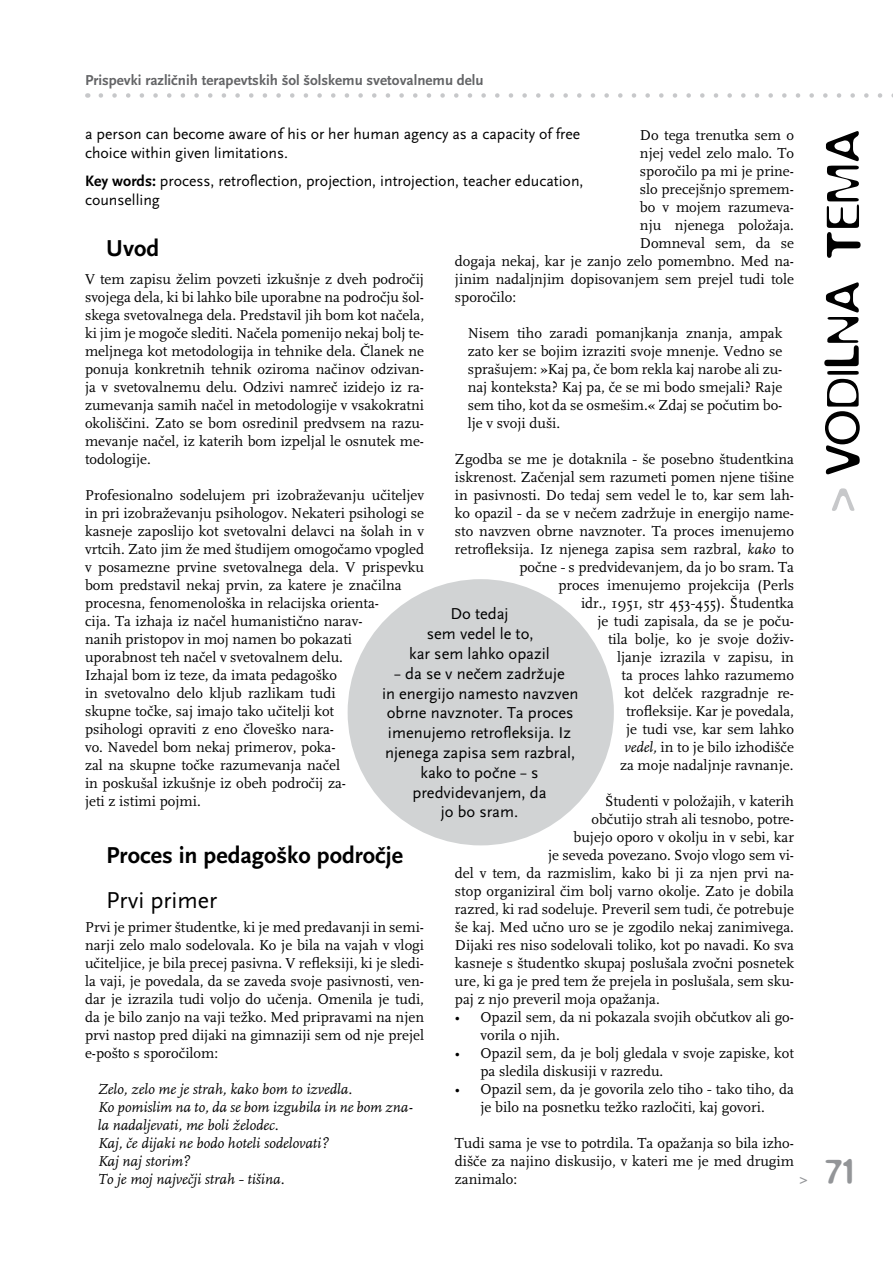
<style>
.page{position:relative;width:893px;height:1263px;background:#fff}
.page>*{position:absolute;margin:0;border:0;box-sizing:border-box;transform-origin:0 0}
.t1{font:300 52.5px "Blur";color:#000}
.t2{font:300 37.5px "Blur";color:#939598}
.t3{font:700 24px "AE Scala Sans";color:#000}
.t4{font:24px "AE Scala Sans";color:#000}
.t5{font:16.5px/19.8px "AE Scala Sans";color:#000;text-align:center}
.t6{font:15.75px/18.9px "AE Scala Sans";color:#000}
.t7{font:15px/18px "AE Scala";color:#000;text-align:justify}
.t8{font:italic 15px/18px "AE Scala";color:#000}
.t9{font:700 15px "AE Scala Sans";color:#636466}
.t10{font:700 15px "AE Scala";color:#939598}
.s1{font-weight:700}
.s2{font-style:italic}
</style>
<div class="page">
<svg style="left:832px;top:488px;width:22px;height:23px"></svg>
<svg style="left:101px;top:93px;width:792px;height:5px"></svg>
<div style="left:348px;top:579px;width:266px;height:266px;background:#d1d3d4;border-radius:50%"></div>
<p class="t9" style="left:85px;top:72px;width:400px">Prispevki različnih terapevtskih šol šolskemu svetovalnemu delu</p>
<p class="t6" style="left:85px;top:125px;width:497px">a person can become aware of his or her human agency as a capacity of free choice within given limitations.</p>
<p class="t6" style="left:85px;top:171px;width:500px"><span class="s1">Key words:</span> process, retroflection, projection, introjection, teacher education, counselling</p>
<p class="t7" style="left:640px;top:126px;width:156px">Do tega trenutka sem o</p>
<p class="t7" style="left:640px;top:144px;width:156px">njej vedel zelo malo. To</p>
<p class="t7" style="left:640px;top:162px;width:156px">sporočilo pa mi je prine-</p>
<p class="t7" style="left:640px;top:180px;width:156px">slo precejšnjo spremem-</p>
<p class="t7" style="left:640px;top:198px;width:156px">bo v mojem razumeva-</p>
<p class="t7" style="left:640px;top:216px;width:156px">nju njenega položaja.</p>
<p class="t7" style="left:640px;top:234px;width:156px">Domneval sem, da se</p>
<p class="t7" style="left:455px;top:252px;width:341px">dogaja nekaj, kar je zanjo zelo pomembno. Med na-</p>
<p class="t7" style="left:455px;top:270px;width:341px">jinim nadaljnjim dopisovanjem sem prejel tudi tole</p>
<p class="t7" style="left:455px;top:288px;width:63px">sporočilo:</p>
<p class="t7" style="left:468px;top:324px;width:316px">Nisem tiho zaradi pomanjkanja znanja, ampak zato ker se bojim izraziti svoje mnenje. Vedno se sprašujem: »Kaj pa, če bom rekla kaj narobe ali zu&shy;naj konteksta? Kaj pa, če se mi bodo smejali? Raje sem tiho, kot da se osmešim.« Zdaj se počutim bo&shy;lje v svoji duši.</p>
<p class="t7" style="left:455px;top:450px;width:341px;text-align:right">Zgodba se me je dotaknila – še posebno študentkina iskrenost. Začenjal sem razumeti pomen njene tišine in pasivnosti. Do tedaj sem vedel le to, kar sem lah&shy;ko opazil – da se v nečem zadržuje in energijo name&shy;sto navzven obrne navznoter. Ta proces imenujemo retrofleksija. Iz njenega zapisa sem razbral, <span class="s2">kako</span> to počne – s predvidevanjem, da jo bo sram. Ta<br>proces imenujemo projekcija (Perls<br>idr., 1951, str 453–455). Študentka<br>je tudi zapisala, da se je poču-<br>tila bolje, ko je svoje doživ-<br>ljanje izrazila v zapisu, in<br>ta proces lahko razumemo<br>kot delček razgradnje re-<br>trofleksije. Kar je povedala,<br>je tudi vse, kar sem lahko<br><span class="s2">vedel,</span> in to je bilo izhodišče<br>za moje nadaljnje ravnanje.</p>
<p class="t7" style="left:605px;top:792px;width:191px">Študenti v položajih, v katerih</p>
<p class="t7" style="left:591px;top:810px;width:204px">občutijo strah ali tesnobo, potre-</p>
<p class="t7" style="left:573px;top:828px;width:222px">bujejo oporo v okolju in v sebi, kar</p>
<p class="t7" style="left:548px;top:846px;width:248px">je seveda povezano. Svojo vlogo sem vi-</p>
<p class="t7" style="left:455px;top:864px;width:340px">del v tem, da razmislim, kako bi ji za njen prvi na-</p>
<p class="t7" style="left:455px;top:882px;width:341px">stop organiziral čim bolj varno okolje. Zato je dobila</p>
<p class="t7" style="left:455px;top:900px;width:341px">razred, ki rad sodeluje. Preveril sem tudi, če potrebuje</p>
<p class="t7" style="left:455px;top:918px;width:341px">še kaj. Med učno uro se je zgodilo nekaj zanimivega.</p>
<p class="t7" style="left:455px;top:936px;width:341px">Dijaki res niso sodelovali toliko, kot po navadi. Ko sva</p>
<p class="t7" style="left:455px;top:954px;width:341px">kasneje s študentko skupaj poslušala zvočni posnetek</p>
<p class="t7" style="left:455px;top:972px;width:341px">ure, ki ga je pred tem že prejela in poslušala, sem sku-</p>
<p class="t7" style="left:455px;top:990px;width:206px">paj z njo preveril moja opažanja.</p>
<p class="t7" style="left:480px;top:1008px;width:315px;text-indent:-26px">• Opazil sem, da ni pokazala svojih občutkov ali go&shy;vorila o njih.</p>
<p class="t7" style="left:480px;top:1044px;width:315px;text-indent:-26px">• Opazil sem, da je bolj gledala v svoje zapiske, kot pa sledila diskusiji v razredu.</p>
<p class="t7" style="left:455px;top:1080px;width:340px;text-align:center">• Opazil sem, da je govorila zelo tiho – tako tiho, da je bilo na posnetku težko razločiti, kaj govori.</p>
<p class="t7" style="left:455px;top:1134px;width:341px">Tudi sama je vse to potrdila. Ta opažanja so bila izho&shy;dišče za najino diskusijo, v kateri me je med drugim zanimalo:</p>
<h3 class="t3" style="left:106px;top:235px;width:55px">Uvod</h3>
<p class="t7" style="left:85px;top:270px;width:341px">V tem zapisu želim povzeti izkušnje z dveh področij svojega dela, ki bi lahko bile uporabne na področju šol&shy;skega svetovalnega dela. Predstavil jih bom kot načela, ki jim je mogoče slediti. Načela pomenijo nekaj bolj te&shy;meljnega kot metodologija in tehnike dela. Članek ne ponuja konkretnih tehnik oziroma načinov odzivan&shy;ja v svetovalnemu delu. Odzivi namreč izidejo iz ra&shy;zumevanja samih načel in metodologije v vsakokratni okoliščini. Zato se bom osredinil predvsem na razu&shy;mevanje načel, iz katerih bom izpeljal le osnutek me&shy;todologije.</p>
<p class="t7" style="left:85px;top:486px;width:341px;text-align:left">Profesionalno sodelujem pri izobraževanju učiteljev in pri izobraževanju psihologov. Nekateri psihologi se kasneje zaposlijo kot svetovalni delavci na šolah in v vrtcih. Zato jim že med študijem omogočamo vpogled v posamezne prvine svetovalnega dela. V prispevku bom predstavil nekaj prvin, za katere je značilna procesna, fenomenološka in relacijska orienta-<br>cija. Ta izhaja iz načel humanistično narav-<br>nanih pristopov in moj namen bo pokazati uporabnost teh načel v svetovalnem delu.<br>Izhajal bom iz teze, da imata pedagoško<br>in svetovalno delo kljub razlikam tudi<br>skupne točke, saj imajo tako učitelji kot<br>psihologi opraviti z eno človeško nara-<br>vo. Navedel bom nekaj primerov, poka-<br>zal na skupne točke razumevanja načel<br>in poskušal izkušnje iz obeh področij za-<br>jeti z istimi pojmi.</p>
<h3 class="t3" style="left:106px;top:842px;width:298px">Proces in pedagoško področje</h3>
<h3 class="t4" style="left:106px;top:887px;width:112px">Prvi primer</h3>
<p class="t7" style="left:85px;top:918px;width:341px">Prvi je primer študentke, ki je med predavanji in semi&shy;narji zelo malo sodelovala. Ko je bila na vajah v vlogi učiteljice, je bila precej pasivna. V refleksiji, ki je sledi&shy;la vaji, je povedala, da se zaveda svoje pasivnosti, ven&shy;dar je izrazila tudi voljo do učenja. Omenila je tudi, da je bilo zanjo na vaji težko. Med pripravami na njen prvi nastop pred dijaki na gimnaziji sem od nje prejel e-pošto s sporočilom:</p>
<p class="t8" style="left:98px;top:1080px;width:316px">Zelo, zelo me je strah, kako bom to izvedla.<br>Ko pomislim na to, da se bom izgubila in ne bom zna&shy;la nadaljevati, me boli želodec.<br>Kaj, če dijaki ne bodo hoteli sodelovati?<br>Kaj naj storim?<br>To je moj največji strah – tišina.</p>
<p class="t5" style="left:409px;top:604px;width:142px">Do tedaj<br>sem vedel le to,<br>kar sem lahko opazil</p>
<p class="t5" style="left:382px;top:664px;width:198px">– da se v nečem zadržuje<br>in energijo namesto navzven obrne navznoter. Ta proces imenujemo retrofleksija. Iz njenega zapisa sem razbral, kako to počne – s predvidevanjem, da<br>jo bo sram.</p>
<p class="t10" style="left:799px;top:1170px;width:10px">&gt;</p>
<h1 class="t1" style="left:813px;top:475px;width:347px;rotate:-90deg">VODILNA TEMA</h1>
<h2 class="t2" style="left:824px;top:1151px;width:31px">71</h2>
</div>
